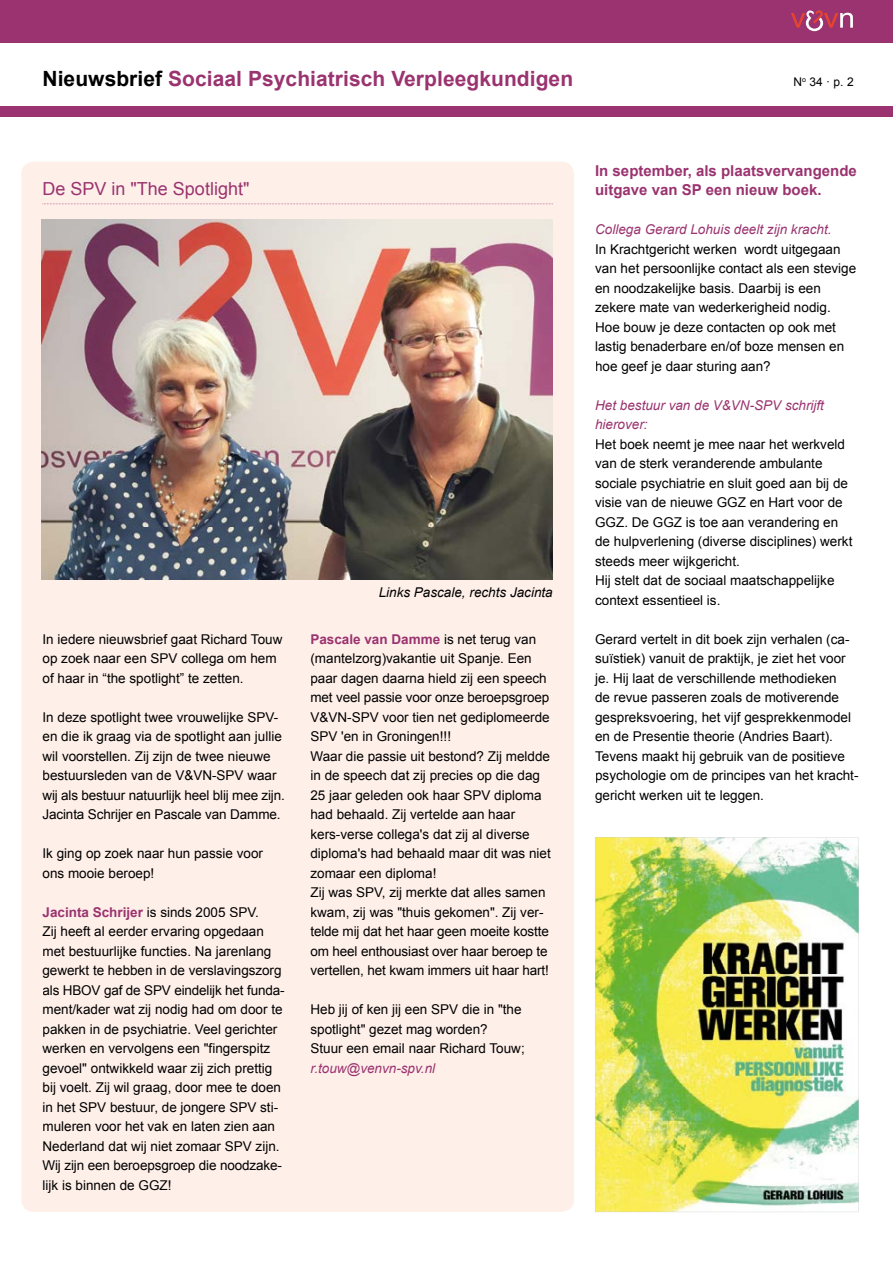
<style>
.page{position:relative;width:893px;height:1263px;background:#fff}
.page>*{position:absolute;margin:0;border:0;box-sizing:border-box;transform-origin:0 0}
.t1{font:700 21px "Arial";letter-spacing:.005em;color:#9a336f}
.t2{font:18px "Arial";color:#9a336f}
.t3{font:700 15px/19.5px "Arial";color:#9a336f}
.t4{font:13.5px/19.5px "Arial";color:#000}
.t5{font:italic 13.5px/19.5px "Arial";color:#9a336f}
.t6{font:italic 13.5px "Arial";color:#000}
.t7{font:12px "Arial";color:#000}
.s1{color:#000}
.s2{font-weight:700;color:#9a336f}
</style>
<div class="page">
<div style="left:0;top:0;width:893px;height:43px;background:#9a336f"></div>
<svg style="left:791px;top:10px;width:62px;height:21px"></svg>
<div style="left:0;top:106px;width:893px;height:11px;background:#9a336f"></div>
<div style="left:21px;top:162px;width:553px;height:1050px;background:#feefe9;border-radius:13px"></div>
<img style="left:42px;top:219px;width:511px;height:360px">
<img style="left:595px;top:837px;width:264px;height:375px">
<svg style="left:44px;top:204px;width:509px;height:1px"></svg>
<h1 class="t1" style="left:43px;top:65px;width:532px"><span class="s1">Nieuwsbrief</span> Sociaal Psychiatrisch Verpleegkundigen</h1>
<p class="t7" style="left:793px;top:74px;width:62px">N<sup>o</sup> 34 · p. 2</p>
<h2 class="t2" style="left:43px;top:177px;width:208px">De SPV in "The Spotlight"</h2>
<p class="t4" style="left:43px;top:629px;width:241px">In iedere nieuwsbrief gaat Richard Touw op zoek naar een SPV collega om hem of haar in “the spotlight” te zetten.</p>
<p class="t4" style="left:43px;top:707px;width:244px">In deze spotlight twee vrouwelijke SPV&shy;en die ik graag via de spotlight aan jullie wil voorstellen. Zij zijn de twee nieuwe bestuursleden van de V&amp;VN-SPV waar wij als bestuur natuurlijk heel blij mee zijn.<br>Jacinta Schrijer en Pascale van Damme.</p>
<p class="t4" style="left:43px;top:844px;width:222px">Ik ging op zoek naar hun passie voor ons mooie beroep!</p>
<p class="t4" style="left:43px;top:902px;width:244px"><span class="s2">Jacinta Schrijer</span> is sinds 2005 SPV.<br>Zij heeft al eerder ervaring opgedaan met bestuurlijke functies. Na jarenlang gewerkt te hebben in de verslavingszorg als HBOV gaf de SPV eindelijk het funda&shy;ment/kader wat zij nodig had om door te pakken in de psychiatrie. Veel gerichter werken en vervolgens een "fingerspitz gevoel" ontwikkeld waar zij zich prettig bij voelt. Zij wil graag, door mee te doen in het SPV bestuur, de jongere SPV sti&shy;muleren voor het vak en laten zien aan Nederland dat wij niet zomaar SPV zijn.<br>Wij zijn een beroepsgroep die noodzake&shy;lijk is binnen de GGZ!</p>
<p class="t6" style="left:379px;top:584px;width:176px">Links Pascale, rechts Jacinta</p>
<p class="t4" style="left:310px;top:629px;width:242px"><span class="s2">Pascale van Damme</span> is net terug van (mantelzorg)vakantie uit Spanje. Een paar dagen daarna hield zij een speech met veel passie voor onze beroepsgroep V&amp;VN-SPV voor tien net gediplomeerde SPV 'en in Groningen!!!<br>Waar die passie uit bestond? Zij meldde in de speech dat zij precies op die dag 25 jaar geleden ook haar SPV diploma had behaald. Zij vertelde aan haar kers-verse collega's dat zij al diverse diploma's had behaald maar dit was niet zomaar een diploma!<br>Zij was SPV, zij merkte dat alles samen kwam, zij was "thuis gekomen". Zij ver&shy;telde mij dat het haar geen moeite kostte om heel enthousiast over haar beroep te vertellen, het kwam immers uit haar hart!</p>
<p class="t4" style="left:310px;top:1000px;width:216px">Heb jij of ken jij een SPV die in "the spotlight" gezet mag worden?<br>Stuur een email naar Richard Touw;</p>
<p class="t5" style="left:310px;top:1058px;width:126px">r.touw@venvn-spv.nl</p>
<p class="t3" style="left:595px;top:161px;width:263px">In september, als plaatsvervangende uitgave van SP een nieuw boek.</p>
<p class="t5" style="left:595px;top:220px;width:238px">Collega Gerard Lohuis deelt zijn kracht.</p>
<p class="t4" style="left:595px;top:239px;width:263px">In Krachtgericht werken wordt uitgegaan van het persoonlijke contact als een stevige en noodzakelijke basis. Daarbij is een zekere mate van wederkerigheid nodig.<br>Hoe bouw je deze contacten op ook met lastig benaderbare en/of boze mensen en hoe geef je daar sturing aan?</p>
<p class="t5" style="left:595px;top:395px;width:230px">Het bestuur van de V&amp;VN-SPV schrijft hierover:</p>
<p class="t4" style="left:595px;top:434px;width:259px">Het boek neemt je mee naar het werkveld van de sterk veranderende ambulante sociale psychiatrie en sluit goed aan bij de visie van de nieuwe GGZ en Hart voor de GGZ. De GGZ is toe aan verandering en de hulpverlening (diverse disciplines) werkt steeds meer wijkgericht.<br>Hij stelt dat de sociaal maatschappelijke context essentieel is.</p>
<p class="t4" style="left:595px;top:629px;width:265px">Gerard vertelt in dit boek zijn verhalen (ca&shy;suïstiek) vanuit de praktijk, je ziet het voor je. Hij laat de verschillende methodieken<br>de revue passeren zoals de motiverende gespreksvoering, het vijf gesprekkenmodel en de Presentie theorie (Andries Baart).<br>Tevens maakt hij gebruik van de positieve psychologie om de principes van het kracht&shy;gericht werken uit te leggen.</p>
</div>
